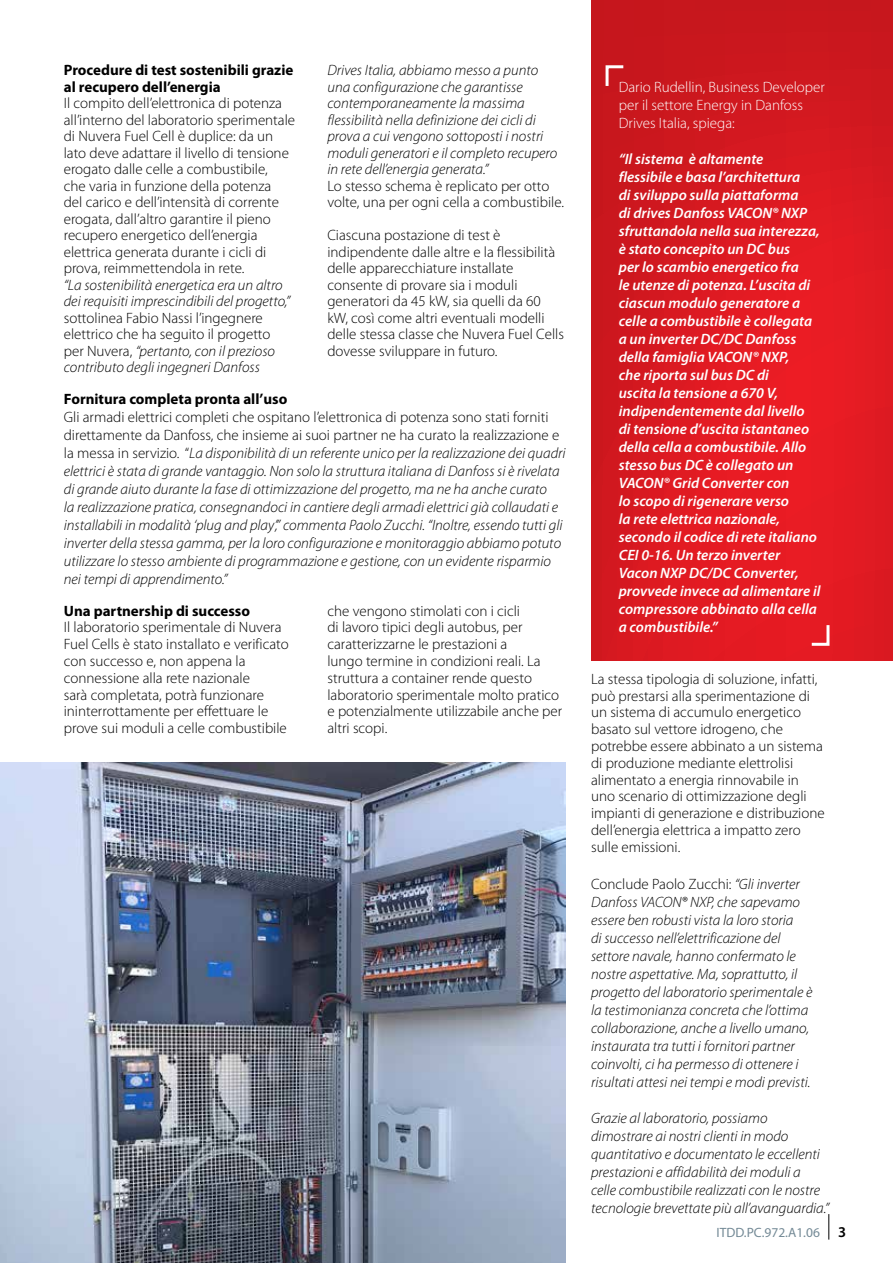
<style>
.page{position:relative;width:893px;height:1263px;background:#fff}
.page>*{position:absolute;margin:0;border:0;box-sizing:border-box;transform-origin:0 0}
.t1{font:italic 300 15px/18px "Myriad Pro";color:#000}
.t2{font:300 15px/16.8px "Myriad Pro";color:#000}
.t3{font:italic 600 15px/18px "Myriad Pro";color:#fff}
.t4{font:700 15px/16.5px "Myriad Pro";color:#000}
.t5{font:300 15px/18px "Myriad Pro";color:#fff}
.t6{font:13.5px "Myriad Pro";color:#748a96}
.s1{font-style:italic}
.s2{font-style:normal}
.s3{font-weight:600;font-size:15px;color:#000}
</style>
<div class="page">
<img style="left:0;top:763px;width:566px;height:500px">
<svg style="left:591px;top:0;width:302px;height:660px;background:#d91920"></svg>
<svg style="left:828px;top:1214px;width:1px;height:25px"></svg>
<svg style="left:604px;top:64px;width:22px;height:25px"></svg>
<svg style="left:809px;top:622px;width:22px;height:25px"></svg>
<p class="t4" style="left:64px;top:62px;width:231px">Procedure di test sostenibili grazie al recupero dell’energia</p>
<p class="t2" style="left:64px;top:95px;width:233px">Il compito dell’elettronica di potenza all’interno del laboratorio sperimentale di Nuvera Fuel Cell è duplice: da un lato deve adattare il livello di tensione erogato dalle celle a combustibile,<br>che varia in funzione della potenza<br>del carico e dell’intensità di corrente erogata, dall’altro garantire il pieno recupero energetico dell’energia elettrica generata durante i cicli di prova, reimmettendola in rete.</p>
<p class="t1" style="left:64px;top:277px;width:228px;line-height:16.5px">“La sostenibilità energetica era un altro dei requisiti imprescindibili del progetto,”</p>
<p class="t2" style="left:64px;top:310px;width:213px">sottolinea Fabio Nassi l’ingegnere elettrico che ha seguito il progetto per Nuvera, <span class="s1">“pertanto, con il prezioso contributo degli ingegneri Danfoss</span></p>
<p class="t1" style="left:327px;top:62px;width:231px;line-height:16.5px">Drives Italia, abbiamo messo a punto una configurazione che garantisse contemporaneamente la massima flessibilità nella definizione dei cicli di prova a cui vengono sottoposti i nostri moduli generatori e il completo recupero in rete dell’energia generata.”</p>
<p class="t2" style="left:327px;top:178px;width:238px">Lo stesso schema è replicato per otto volte, una per ogni cella a combustibile.</p>
<p class="t2" style="left:327px;top:227px;width:238px">Ciascuna postazione di test è indipendente dalle altre e la flessibilità delle apparecchiature installate consente di provare sia i moduli generatori da 45 kW, sia quelli da 60 kW, così come altri eventuali modelli delle stessa classe che Nuvera Fuel Cells dovesse sviluppare in futuro.</p>
<p class="t4" style="left:64px;top:391px;width:225px">Fornitura completa pronta all’uso</p>
<p class="t1" style="left:64px;top:408px;width:503px"><span class="s2">Gli armadi elettrici completi che ospitano l’elettronica di potenza sono stati forniti direttamente da Danfoss, che insieme ai suoi partner ne ha curato la realizzazione e la messa in servizio. “</span>La disponibilità di un referente unico per la realizzazione dei quadri elettrici è stata di grande vantaggio. Non solo la struttura italiana di Danfoss si è rivelata di grande aiuto durante la fase di ottimizzazione del progetto, ma ne ha anche curato<br>la realizzazione pratica, consegnandoci in cantiere degli armadi elettrici già collaudati e installabili in modalità ‘plug and play’,” commenta Paolo Zucchi. “Inoltre, essendo tutti gli inverter della stessa gamma, per la loro configurazione e monitoraggio abbiamo potuto utilizzare lo stesso ambiente di programmazione e gestione, con un evidente risparmio nei tempi di apprendimento.”</p>
<p class="t4" style="left:64px;top:602px;width:188px">Una partnership di successo</p>
<p class="t2" style="left:64px;top:619px;width:226px">Il laboratorio sperimentale di Nuvera Fuel Cells è stato installato e verificato con successo e, non appena la connessione alla rete nazionale<br>sarà completata, potrà funzionare ininterrottamente per effettuare le prove sui moduli a celle combustibile</p>
<p class="t2" style="left:327px;top:602px;width:236px">che vengono stimolati con i cicli<br>di lavoro tipici degli autobus, per caratterizzarne le prestazioni a<br>lungo termine in condizioni reali. La struttura a container rende questo laboratorio sperimentale molto pratico e potenzialmente utilizzabile anche per altri scopi.</p>
<p class="t5" style="left:619px;top:78px;width:208px">Dario Rudellin, Business Developer per il settore Energy in Danfoss<br>Drives Italia, spiega:</p>
<p class="t3" style="left:619px;top:150px;width:203px">“Il sistema è altamente flessibile e basa l’architettura<br>di sviluppo sulla piattaforma<br>di drives Danfoss VACON® NXP sfruttandola nella sua interezza, è stato concepito un DC bus<br>per lo scambio energetico fra<br>le utenze di potenza. L’uscita di ciascun modulo generatore a celle a combustibile è collegata a un inverter DC/DC Danfoss della famiglia VACON® NXP,<br>che riporta sul bus DC di<br>uscita la tensione a 670 V, indipendentemente dal livello<br>di tensione d’uscita istantaneo della cella a combustibile. Allo stesso bus DC è collegato un<br>VACON® Grid Converter con<br>lo scopo di rigenerare verso<br>la rete elettrica nazionale, secondo il codice di rete italiano<br>CEI 0-16. Un terzo inverter<br>Vacon NXP DC/DC Converter, provvede invece ad alimentare il compressore abbinato alla cella a combustibile.”</p>
<p class="t2" style="left:591px;top:671px;width:235px">La stessa tipologia di soluzione, infatti, può prestarsi alla sperimentazione di un sistema di accumulo energetico basato sul vettore idrogeno, che potrebbe essere abbinato a un sistema di produzione mediante elettrolisi alimentato a energia rinnovabile in uno scenario di ottimizzazione degli impianti di generazione e distribuzione dell’energia elettrica a impatto zero sulle emissioni.</p>
<p class="t1" style="left:591px;top:875px;width:223px"><span class="s2">Conclude Paolo Zucchi:</span> “Gli inverter Danfoss VACON® NXP, che sapevamo essere ben robusti vista la loro storia<br>di successo nell’elettrificazione del settore navale, hanno confermato le nostre aspettative. Ma, soprattutto, il progetto del laboratorio sperimentale è la testimonianza concreta che l’ottima collaborazione, anche a livello umano, instaurata tra tutti i fornitori partner coinvolti, ci ha permesso di ottenere i risultati attesi nei tempi e modi previsti.</p>
<p class="t1" style="left:591px;top:1109px;width:240px">Grazie al laboratorio, possiamo dimostrare ai nostri clienti in modo quantitativo e documentato le eccellenti prestazioni e affidabilità dei moduli a celle combustibile realizzati con le nostre tecnologie brevettate più all’avanguardia.”</p>
<p class="t6" style="left:716px;top:1225px;width:131px">ITDD.PC.972.A1.06 <span class="s3">3</span></p>
</div>
